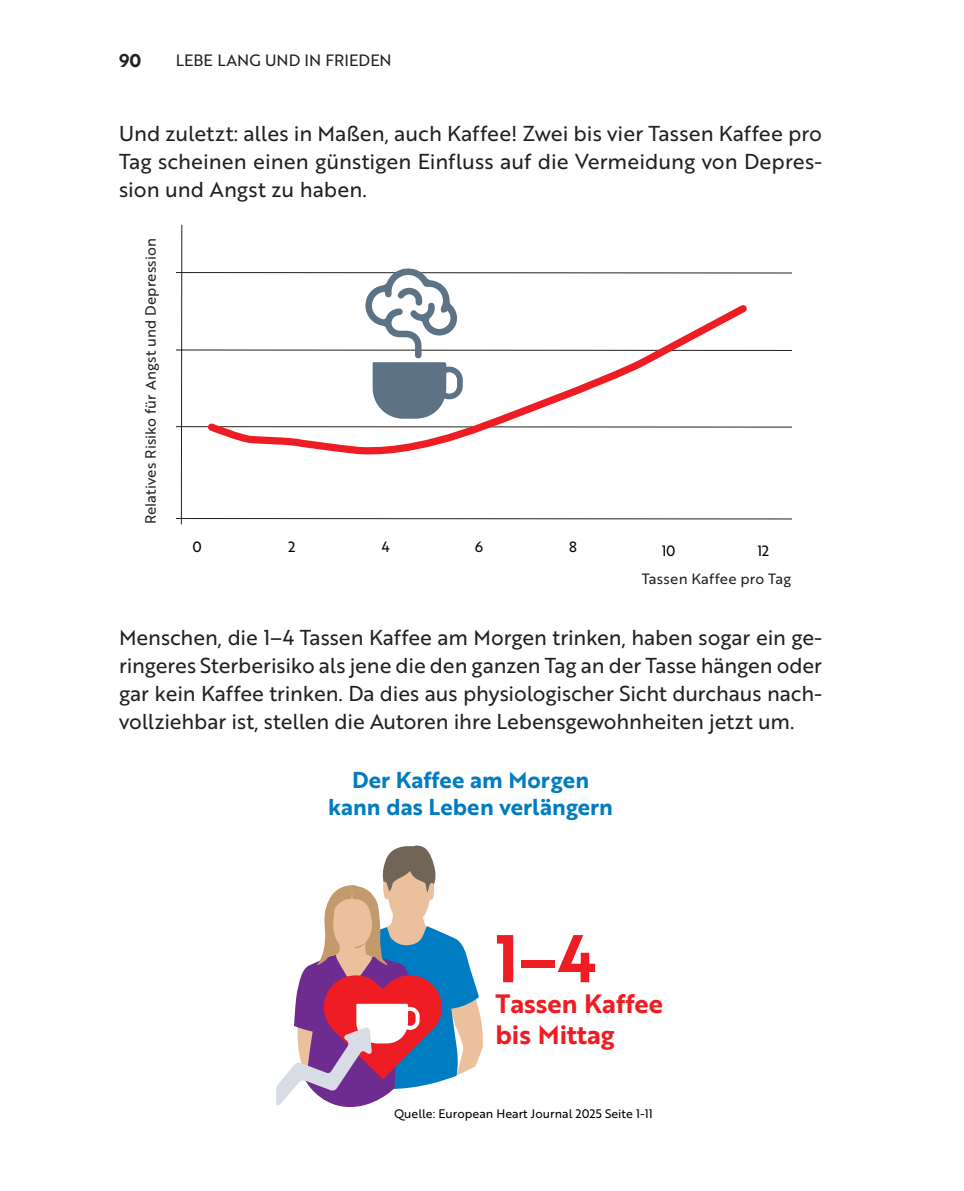
<style>
.page{position:relative;width:964px;height:1191px;background:#fff}
.page>*{position:absolute;margin:0;border:0;box-sizing:border-box;transform-origin:0 0}
.t1{font:65.4px "Brother 1816 Bold";color:#ee1d23}
.t2{font:25.8px/31px "Brother 1816 Bold";color:#ee1d23}
.t3{font:22.4px/26.8px "Brother 1816 Bold";color:#007cc2;text-align:center}
.Fließtext{font:21px/28px "Brother 1816 Regular";letter-spacing:-.005em;color:#231f20;text-align:justify}
.t4{font:18px "Brother 1816 Bold";color:#231f20}
.t5{font:16px "Brother 1816 Regular";color:#231f20}
.t6{font:14.4px/28.4px "Brother 1816 Regular";letter-spacing:.015em;color:#231f20}
.t7{font:14.4px "Brother 1816 Regular";color:#000}
.t8{font:12px "Brother 1816 Regular";color:#000}
.s1{color:#000}
</style>
<div class="page">
<hr style="left:181px;top:225px;width:1px;height:299px;background:#231f20">
<hr style="left:176px;top:518px;width:616px;height:1px;background:#231f20">
<hr style="left:176px;top:426px;width:616px;height:1px;background:#231f20">
<hr style="left:176px;top:350px;width:616px;height:1px;background:#231f20">
<hr style="left:176px;top:272px;width:616px;height:1px;background:#231f20">
<svg style="left:204px;top:305px;width:549px;height:150px"></svg>
<svg style="left:365px;top:268px;width:98px;height:151px"></svg>
<svg style="left:276px;top:845px;width:207px;height:262px"></svg>
<p class="t4" style="left:119px;top:46px;width:24px">90</p>
<p class="t5" style="left:176px;top:48px;width:19px">Lebe</p>
<p class="t5" style="left:217px;top:48px;width:12px">lang</p>
<p class="t5" style="left:265px;top:48px;width:13px">und</p>
<p class="t5" style="left:305px;top:48px;width:40px">in Frieden</p>
<p class="Fließtext" style="left:119px;top:118px;width:704px">Und zuletzt: alles in Maßen, auch Kaffee! Zwei bis vier Tassen Kaffee pro Tag scheinen einen günstigen Einfluss auf die Vermeidung von Depres&shy;sion und Angst zu haben.</p>
<p class="t6" style="left:136px;top:524px;width:288px;rotate:-90deg">Relatives Risiko für Angst und Depression</p>
<p class="t7" style="left:192px;top:536px;width:11px">0</p>
<p class="t7" style="left:288px;top:536px;width:9px">2</p>
<p class="t7" style="left:381px;top:536px;width:10px">4</p>
<p class="t7" style="left:475px;top:536px;width:10px">6</p>
<p class="t7" style="left:569px;top:536px;width:9px">8</p>
<p class="t7" style="left:662px;top:539px;width:15px">10</p>
<p class="t6" style="left:642px;top:535px;width:151px;text-indent:116px"><span class="s1">12<br></span>Tassen Kaffee pro Tag</p>
<p class="Fließtext" style="left:119px;top:622px;width:704px">Menschen, die 1–4 Tassen Kaffee am Morgen trinken, haben sogar ein ge&shy;ringeres Sterberisiko als jene die den ganzen Tag an der Tasse hängen oder gar kein Kaffee trinken. Da dies aus physiologischer Sicht durchaus nach&shy;vollziehbar ist, stellen die Autoren ihre Lebensgewohnheiten jetzt um.</p>
<p class="t3" style="left:328px;top:766px;width:286px">Der Kaffee am Morgen kann das Leben verlängern</p>
<p class="t1" style="left:495px;top:909px;width:103px">1–4</p>
<p class="t2" style="left:495px;top:987px;width:169px">Tassen Kaffee bis Mittag</p>
<p class="t8" style="left:394px;top:1104px;width:260px">Quelle: European Heart Journal 2025 Seite 1-11</p>
</div>
